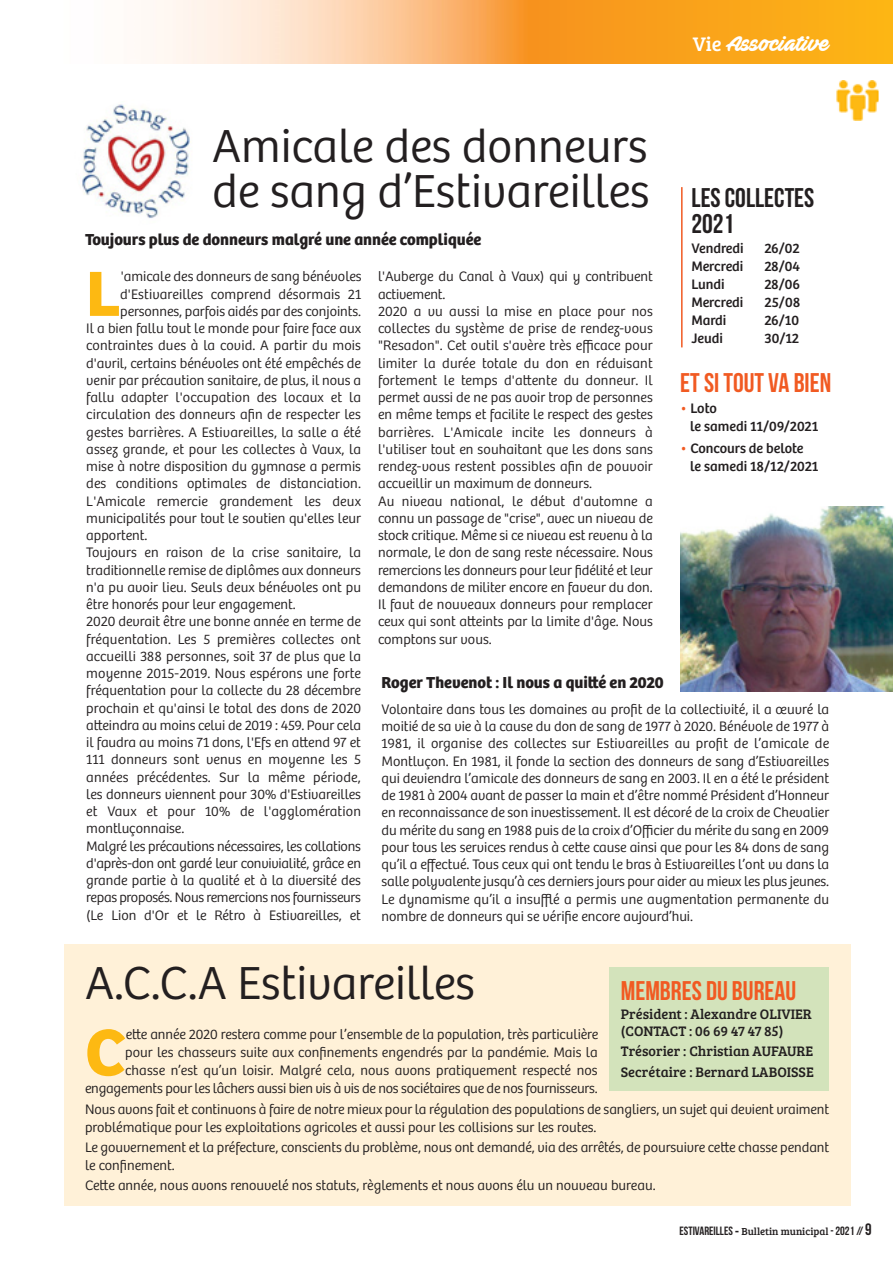
<style>
.page{position:relative;width:893px;height:1263px;background:#fff}
.page>*{position:absolute;margin:0;border:0;box-sizing:border-box;transform-origin:0 0}
.t1{font:700 68.4px "Bree";color:#fdb912}
.t2{font:700 66.15px "Bree";color:#fdb912}
.t3{font:300 48px/45px "Bree";color:#231f20}
.t4{font:27px "Bebas Neue";color:#f15a22}
.t5{font:27px/25.5px "Bebas Neue";color:#231f20}
.t6{font:21px "Ave Fedan PERSONALUSEONLY";color:#fff}
.t7{font:700 16.5px "Bree";color:#231f20}
.t8{font:300 14.25px/17.2px "Bree";color:#231f20}
.t9{font:14.25px/18px "Bree";color:#231f20}
.t10{font:14.25px/16.5px "Bree Serif";color:#231f20}
.t11{font:300 14.25px "Bree";letter-spacing:-.02em;color:#231f20}
.t12{font:12px "Bebas Neue";color:#231f20}
.s1{font-family:"Bree Serif";font-size:20.25px}
.s2{color:#f15a22}
.s3{font-family:"Bree";font-weight:700}
.s4{font-family:"Bree Serif";font-size:10.5px}
.s5{font-size:16.5px}
</style>
<div class="page">
<div style="left:64px;top:944px;width:786px;height:261px;background:#fff1d8"></div>
<svg style="left:528px;top:0;width:365px;height:64px;background:#f9a319"></svg>
<img style="left:155px;top:0;width:373px;height:64px">
<img style="left:836px;top:81px;width:43px;height:40px">
<hr style="left:681px;top:187px;width:2px;height:160px;background:#f15a22">
<img style="left:74px;top:99px;width:126px;height:126px;border-radius:50%">
<div style="left:610px;top:968px;width:219px;height:123px;background:#d3e3bb"></div>
<img style="left:680px;top:506px;width:213px;height:185px">
<h3 class="t6" style="left:693px;top:35px;width:138px"><span class="s1">Vie</span> Associative</h3>
<h3 class="t3" style="left:212px;top:129px;width:439px">Amicale des donneurs de sang d’Estivareilles</h3>
<h3 class="t5" style="left:691px;top:185px;width:124px">LES COLLECTES<br>2021</h3>
<p class="t9" style="left:691px;top:241px;width:54px">Vendredi</p>
<p class="t9" style="left:764px;top:241px;width:37px">26/02</p>
<p class="t9" style="left:691px;top:259px;width:53px">Mercredi</p>
<p class="t9" style="left:764px;top:259px;width:37px">28/04</p>
<p class="t9" style="left:691px;top:277px;width:35px">Lundi</p>
<p class="t9" style="left:764px;top:277px;width:37px">28/06</p>
<p class="t9" style="left:691px;top:295px;width:53px">Mercredi</p>
<p class="t9" style="left:764px;top:295px;width:37px">25/08</p>
<p class="t9" style="left:691px;top:313px;width:36px">Mardi</p>
<p class="t9" style="left:764px;top:313px;width:36px">26/10</p>
<p class="t9" style="left:691px;top:331px;width:33px">Jeudi</p>
<p class="t9" style="left:764px;top:331px;width:36px">30/12</p>
<p class="t7" style="left:85px;top:233px;width:398px">Toujours plus de donneurs malgré une année compliquée</p>
<p class="t8" style="left:378px;top:270px;width:276px">l'Auberge du Canal à Vaux) qui y contribuent activement.<br>2020 a vu aussi la mise en place pour nos collectes du système de prise de rendez-vous "Resadon". Cet outil s'avère très efficace pour limiter la durée totale du don en réduisant fortement le temps d'attente du donneur. Il permet aussi de ne pas avoir trop de personnes en même temps et facilite le respect des gestes barrières. L'Amicale incite les donneurs à l'utiliser tout en souhaitant que les dons sans rendez-vous restent possibles afin de pouvoir accueillir un maximum de donneurs.<br>Au niveau national, le début d'automne a connu un passage de "crise", avec un niveau de stock critique. Même si ce niveau est revenu à la normale, le don de sang reste nécessaire. Nous remercions les donneurs pour leur fidélité et leur demandons de militer encore en faveur du don.<br>Il faut de nouveaux donneurs pour remplacer ceux qui sont atteints par la limite d'âge. Nous comptons sur vous.</p>
<h2 class="t2" style="left:86px;top:270px;width:36px">L</h2>
<p class="t8" style="left:121px;top:270px;width:242px">'amicale des donneurs de sang bénévoles</p>
<p class="t8" style="left:120px;top:287px;width:242px">d'Estivareilles comprend désormais 21</p>
<p class="t8" style="left:120px;top:304px;width:242px">personnes, parfois aidés par des conjoints.</p>
<p class="t8" style="left:86px;top:321px;width:276px">Il a bien fallu tout le monde pour faire face aux</p>
<p class="t8" style="left:86px;top:339px;width:276px">contraintes dues à la covid. A partir du mois</p>
<p class="t8" style="left:86px;top:356px;width:276px">d'avril, certains bénévoles ont été empêchés de</p>
<p class="t8" style="left:86px;top:373px;width:276px">venir par précaution sanitaire, de plus, il nous a</p>
<p class="t8" style="left:86px;top:390px;width:276px">fallu adapter l'occupation des locaux et la</p>
<p class="t8" style="left:86px;top:408px;width:276px">circulation des donneurs afin de respecter les</p>
<p class="t8" style="left:86px;top:425px;width:276px">gestes barrières. A Estivareilles, la salle a été</p>
<p class="t8" style="left:86px;top:442px;width:276px">assez grande, et pour les collectes à Vaux, la</p>
<p class="t8" style="left:86px;top:459px;width:276px">mise à notre disposition du gymnase a permis</p>
<p class="t8" style="left:86px;top:477px;width:276px">des conditions optimales de distanciation.</p>
<p class="t8" style="left:86px;top:494px;width:276px">L'Amicale remercie grandement les deux</p>
<p class="t8" style="left:86px;top:511px;width:276px">municipalités pour tout le soutien qu'elles leur</p>
<p class="t8" style="left:86px;top:528px;width:63px">apportent.</p>
<p class="t8" style="left:86px;top:546px;width:276px">Toujours en raison de la crise sanitaire, la</p>
<p class="t8" style="left:86px;top:563px;width:276px">traditionnelle remise de diplômes aux donneurs</p>
<p class="t8" style="left:86px;top:580px;width:276px">n'a pu avoir lieu. Seuls deux bénévoles ont pu</p>
<p class="t8" style="left:86px;top:597px;width:211px">être honorés pour leur engagement.</p>
<p class="t8" style="left:86px;top:615px;width:276px">2020 devrait être une bonne année en terme de</p>
<p class="t8" style="left:86px;top:632px;width:276px">fréquentation. Les 5 premières collectes ont</p>
<p class="t8" style="left:86px;top:649px;width:276px">accueilli 388 personnes, soit 37 de plus que la</p>
<p class="t8" style="left:86px;top:666px;width:276px">moyenne 2015-2019. Nous espérons une forte</p>
<p class="t8" style="left:86px;top:684px;width:276px">fréquentation pour la collecte du 28 décembre</p>
<p class="t8" style="left:86px;top:701px;width:276px">prochain et qu'ainsi le total des dons de 2020</p>
<p class="t8" style="left:86px;top:718px;width:276px">atteindra au moins celui de 2019 : 459. Pour cela</p>
<p class="t8" style="left:86px;top:735px;width:276px">il faudra au moins 71 dons, l'Efs en attend 97 et</p>
<p class="t8" style="left:86px;top:753px;width:276px">111 donneurs sont venus en moyenne les 5</p>
<p class="t8" style="left:86px;top:770px;width:276px">années précédentes. Sur la même période,</p>
<p class="t8" style="left:86px;top:787px;width:276px">les donneurs viennent pour 30% d'Estivareilles</p>
<p class="t8" style="left:86px;top:804px;width:276px">et Vaux et pour 10% de l'agglomération</p>
<p class="t8" style="left:86px;top:822px;width:100px">montluçonnaise.</p>
<p class="t8" style="left:86px;top:839px;width:276px">Malgré les précautions nécessaires, les collations</p>
<p class="t8" style="left:86px;top:856px;width:276px">d'après-don ont gardé leur convivialité, grâce en</p>
<p class="t8" style="left:86px;top:873px;width:276px">grande partie à la qualité et à la diversité des</p>
<p class="t11" style="left:86px;top:892px;width:276px">repas proposés. Nous remercions nos fournisseurs</p>
<p class="t8" style="left:86px;top:908px;width:276px">(Le Lion d'Or et le Rétro à Estivareilles, et</p>
<h3 class="t4" style="left:680px;top:367px;width:152px">ET SI TOUT VA BIEN</h3>
<p class="t9" style="left:690px;top:400px;width:130px;text-indent:-10px"><span class="s2">•</span> Loto<br>le samedi 11/09/2021</p>
<p class="t9" style="left:690px;top:441px;width:130px;text-indent:-10px"><span class="s2">•</span> Concours de belote<br>le samedi 18/12/2021</p>
<p class="t7" style="left:382px;top:676px;width:284px">Roger Thevenot : Il nous a quitté en 2020</p>
<p class="t8" style="left:382px;top:702px;width:449px;text-align:justify">Volontaire dans tous les domaines au profit de la collectivité, il a œuvré la moitié de sa vie à la cause du don de sang de 1977 à 2020. Bénévole de 1977 à 1981, il organise des collectes sur Estivareilles au profit de l’amicale de Montluçon. En 1981, il fonde la section des donneurs de sang d’Estivareilles qui deviendra l’amicale des donneurs de sang en 2003. Il en a été le président de 1981 à 2004 avant de passer la main et d’être nommé Président d’Honneur en reconnaissance de son investissement. Il est décoré de la croix de Chevalier du mérite du sang en 1988 puis de la croix d’Officier du mérite du sang en 2009 pour tous les services rendus à cette cause ainsi que pour les 84 dons de sang qu’il a effectué. Tous ceux qui ont tendu le bras à Estivareilles l’ont vu dans la salle polyvalente jusqu’à ces derniers jours pour aider au mieux les plus jeunes.<br>Le dynamisme qu’il a insufflé a permis une augmentation permanente du nombre de donneurs qui se vérifie encore aujourd’hui.</p>
<h3 class="t3" style="left:85px;top:966px;width:391px">A.C.C.A Estivareilles</h3>
<h1 class="t1" style="left:85px;top:1028px;width:42px">C</h1>
<h3 class="t4" style="left:621px;top:975px;width:177px">MEMBRES DU BUREAU</h3>
<p class="t10" style="left:621px;top:1007px;width:192px">Président : Alexandre OLIVIER (CONTACT : 06 69 47 47 85)</p>
<p class="t10" style="left:621px;top:1042px;width:195px;line-height:20.7px">Trésorier : Christian AUFAURE<br>Secrétaire : Bernard LABOISSE</p>
<p class="t8" style="left:85px;top:1027px;width:515px;line-height:18px;text-align:right">ette année 2020 restera comme pour l’ensemble de la population, très particulière<br>pour les chasseurs suite aux confinements engendrés par la pandémie. Mais la chasse n’est qu’un loisir. Malgré cela, nous avons pratiquement respecté nos engagements pour les lâchers aussi bien vis à vis de nos sociétaires que de nos fournisseurs.</p>
<p class="t8" style="left:85px;top:1101px;width:746px;line-height:18px">Nous avons fait et continuons à faire de notre mieux pour la régulation des populations de sangliers, un sujet qui devient vraiment problématique pour les exploitations agricoles et aussi pour les collisions sur les routes.</p>
<p class="t8" style="left:85px;top:1139px;width:746px;line-height:18px">Le gouvernement et la préfecture, conscients du problème, nous ont demandé, via des arrêtés, de poursuivre cette chasse pendant le confinement.</p>
<p class="t8" style="left:85px;top:1178px;width:572px">Cette année, nous avons renouvelé nos statuts, règlements et nous avons élu un nouveau bureau.</p>
<p class="t12" style="left:679px;top:1224px;width:194px">ESTIVAREILLES <span class="s3">-</span> <span class="s4">Bulletin municipal</span> - 2021 // <span class="s5">9</span></p>
</div>
